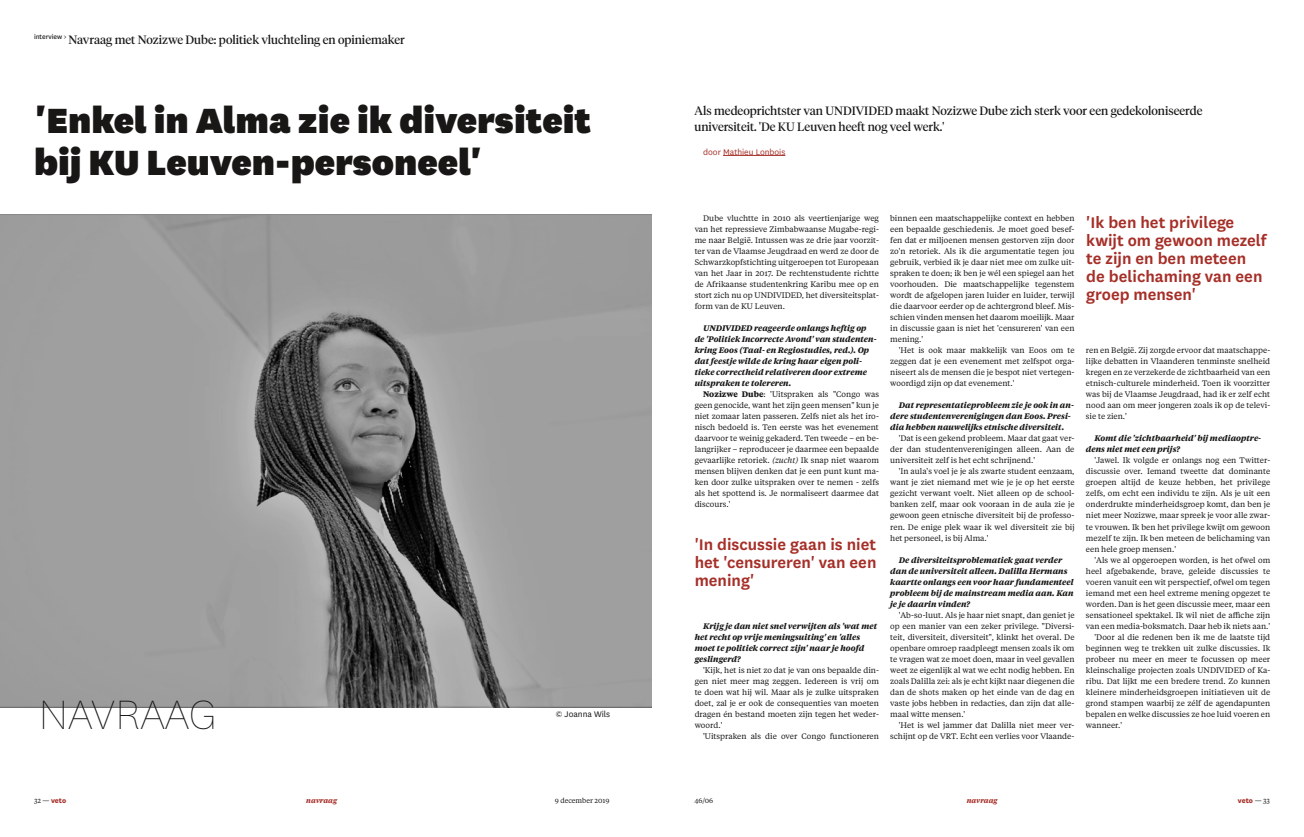
<style>
.page{position:relative;width:1304px;height:837px;background:#fff}
.page>*{position:absolute;margin:0;border:0;box-sizing:border-box;transform-origin:0 0}
.t1{font:100 48px "National";color:#181716}
.t2{font:900 41px "National";color:#181716}
.t3{font:600 18px/18px "National";color:#a62f28;text-align:justify}
.t4{font:12px "Tiempos Headline";color:#181716}
.t5{font:9.5px "National";color:#a62f28}
.t6{font:9.5px "National";color:#181716}
.t7{font:8px/11px "Tiempos Text";color:#181716;text-align:justify}
.t8{font:italic 700 8px/11px "Tiempos Text";color:#181716}
.t9{font:800 8px "National";letter-spacing:-.005em;color:#a62f28}
.t10{font:7px "Tiempos Text";color:#181716}
.t11{font:italic 700 7px "Tiempos Text";letter-spacing:-.005em;color:#a62f28}
.s1{font-weight:700}
.s2{font-style:italic}
.s3{font-family:"Tiempos Text";font-weight:400;font-size:7px;color:#181716}
</style>
<div class="page">
<hr style="left:723px;top:155px;width:62px;height:1px;background:#a62f28">
<img style="left:0;top:214px;width:652px;height:493px">
<h3 class="t4" style="left:34px;top:31px;width:372px"><sup>interview</sup> <sup>&gt;</sup> Navraag met Nozizwe Dube: politiek vluchteling en opiniemaker</h3>
<h2 class="t2" style="left:34px;top:92px;width:559px">'Enkel in Alma zie ik diversiteit</h2>
<h2 class="t2" style="left:34px;top:134px;width:449px">bij KU Leuven-personeel'</h2>
<h1 class="t1" style="left:39px;top:685px;width:179px">NAVRAAG</h1>
<p class="t6" style="left:556px;top:707px;width:56px">© Joanna Wils</p>
<h3 class="t4" style="left:694px;top:103px;width:509px">Als medeoprichtster van UNDIVIDED maakt Nozizwe Dube zich sterk voor een gedekoloniseerde</h3>
<h3 class="t4" style="left:694px;top:119px;width:251px">universiteit. 'De KU Leuven heeft nog veel werk.'</h3>
<p class="t5" style="left:703px;top:146px;width:84px">door Mathieu Lonbois</p>
<p class="t7" style="left:695px;top:212px;width:186px;text-indent:9px">Dube vluchtte in 2010 als veertienjarige weg van het repressieve Zimbabwaanse Mugabe-regi&shy;me naar België. Intussen was ze drie jaar voorzit&shy;ter van de Vlaamse Jeugdraad en werd ze door de Schwarzkopfstichting uitgeroepen tot Europeaan van het Jaar in 2017. De rechtenstudente richtte de Afrikaanse studentenkring Karibu mee op en stort zich nu op UNDIVIDED, het diversiteitsplat&shy;form van de KU Leuven.</p>
<p class="t8" style="left:695px;top:322px;width:183px;text-indent:9px">UNDIVIDED reageerde onlangs heftig op de 'Politiek Incorrecte Avond' van studenten&shy;kring Eoos (Taal- en Regiostudies, red.). Op dat feestje wilde de kring haar eigen poli&shy;tieke correctheid relativeren door extreme uitspraken te tolereren.</p>
<p class="t7" style="left:695px;top:388px;width:186px;text-indent:9px"><span class="s1">Nozizwe Dube</span>: 'Uitspraken als "Congo was geen genocide, want het zijn geen mensen" kun je niet zomaar laten passeren. Zelfs niet als het iro&shy;nisch bedoeld is. Ten eerste was het evenement daarvoor te weinig gekaderd. Ten tweede – en be&shy;langrijker – reproduceer je daarmee een bepaalde gevaarlijke retoriek. <span class="s2">(zucht)</span> Ik snap niet waarom mensen blijven denken dat je een punt kunt ma&shy;ken door zulke uitspraken over te nemen - zelfs als het spottend is. Je normaliseert daarmee dat discours.'</p>
<h3 class="t3" style="left:695px;top:534px;width:183px">'In discussie gaan is niet het 'censureren' van een mening'</h3>
<p class="t8" style="left:695px;top:619px;width:184px;text-indent:9px">Krijg je dan niet snel verwijten als 'wat met het recht op vrije meningsuiting' en 'alles moet te politiek correct zijn' naar je hoofd geslingerd?</p>
<p class="t7" style="left:695px;top:663px;width:186px;text-indent:9px">'Kijk, het is niet zo dat je van ons bepaalde din&shy;gen niet meer mag zeggen. Iedereen is vrij om te doen wat hij wil. Maar als je zulke uitspraken doet, zal je er ook de consequenties van moeten dragen én bestand moeten zijn tegen het weder&shy;woord.'</p>
<p class="t7" style="left:703px;top:729px;width:177px">'Uitspraken als die over Congo functioneren</p>
<p class="t7" style="left:890px;top:212px;width:186px">binnen een maatschappelijke context en hebben een bepaalde geschiedenis. Je moet goed besef&shy;fen dat er miljoenen mensen gestorven zijn door zo'n retoriek. Als ik die argumentatie tegen jou gebruik, verbied ik je daar niet mee om zulke uit&shy;spraken te doen; ik ben je wél een spiegel aan het voorhouden. Die maatschappelijke tegenstem wordt de afgelopen jaren luider en luider, terwijl die daarvoor eerder op de achtergrond bleef. Mis&shy;schien vinden mensen het daarom moeilijk. Maar in discussie gaan is niet het 'censureren' van een mening.'</p>
<p class="t7" style="left:890px;top:344px;width:186px;text-indent:9px">'Het is ook maar makkelijk van Eoos om te zeggen dat je een evenement met zelfspot orga&shy;niseert als de mensen die je bespot niet vertegen&shy;woordigd zijn op dat evenement.'</p>
<p class="t8" style="left:890px;top:399px;width:185px;text-indent:9px">Dat representatieprobleem zie je ook in an&shy;dere studentenverenigingen dan Eoos. Presi&shy;dia hebben nauwelijks etnische diversiteit.</p>
<p class="t7" style="left:890px;top:432px;width:186px;text-indent:9px">'Dat is een gekend probleem. Maar dat gaat ver&shy;der dan studentenverenigingen alleen. Aan de universiteit zelf is het echt schrijnend.'</p>
<p class="t7" style="left:890px;top:465px;width:186px;text-indent:9px">'In aula's voel je je als zwarte student eenzaam, want je ziet niemand met wie je je op het eerste gezicht verwant voelt. Niet alleen op de school&shy;banken zelf, maar ook vooraan in de aula zie je gewoon geen etnische diversiteit bij de professo&shy;ren. De enige plek waar ik wel diversiteit zie bij het personeel, is bij Alma.'</p>
<p class="t8" style="left:890px;top:553px;width:185px;text-indent:9px">De diversiteitsproblematiek gaat verder dan de universiteit alleen. Dalilla Hermans kaartte onlangs een voor haar fundamenteel probleem bij de mainstream media aan. Kan je je daarin vinden?</p>
<p class="t7" style="left:890px;top:608px;width:186px;text-indent:9px">'Ab-so-luut. Als je haar niet snapt, dan geniet je op een manier van een zeker privilege. "Diversi&shy;teit, diversiteit, diversiteit", klinkt het overal. De openbare omroep raadpleegt mensen zoals ik om te vragen wat ze moet doen, maar in veel gevallen weet ze eigenlijk al wat we echt nodig hebben. En zoals Dalilla zei: als je echt kijkt naar diegenen die dan de shots maken op het einde van de dag en vaste jobs hebben in redacties, dan zijn dat alle&shy;maal witte mensen.'</p>
<p class="t7" style="left:890px;top:718px;width:186px;text-align:right">'Het is wel jammer dat Dalilla niet meer ver&shy;schijnt op de VRT. Echt een verlies voor Vlaande-</p>
<h3 class="t3" style="left:1086px;top:212px;width:182px;text-align:left">'Ik ben het privilege kwijt om gewoon mezelf te zijn en ben meteen de belichaming van een groep mensen'</h3>
<p class="t7" style="left:1086px;top:344px;width:186px">ren en België. Zij zorgde ervoor dat maatschappe&shy;lijke debatten in Vlaanderen tenminste snelheid kregen en ze verzekerde de zichtbaarheid van een etnisch-culturele minderheid. Toen ik voorzitter was bij de Vlaamse Jeugdraad, had ik er zelf echt nood aan om meer jongeren zoals ik op de televi&shy;sie te zien.'</p>
<p class="t8" style="left:1086px;top:432px;width:177px;text-indent:9px">Komt die 'zichtbaarheid' bij mediaoptre&shy;dens niet met een prijs?</p>
<p class="t7" style="left:1086px;top:454px;width:186px;text-indent:9px">'Jawel. Ik volgde er onlangs nog een Twitter&shy;discussie over. Iemand tweette dat dominante groepen altijd de keuze hebben, het privilege zelfs, om echt een individu te zijn. Als je uit een onderdrukte minderheidsgroep komt, dan ben je niet meer Nozizwe, maar spreek je voor alle zwar&shy;te vrouwen. Ik ben het privilege kwijt om gewoon mezelf te zijn. Ik ben meteen de belichaming van een hele groep mensen.'</p>
<p class="t7" style="left:1094px;top:553px;width:177px">'Als we al opgeroepen worden, is het ofwel om</p>
<p class="t7" style="left:1086px;top:564px;width:186px">heel afgebakende, brave, geleide discussies te</p>
<p class="t7" style="left:1086px;top:575px;width:186px">voeren vanuit een wit perspectief, ofwel om tegen</p>
<p class="t7" style="left:1086px;top:586px;width:186px">iemand met een heel extreme mening opgezet te</p>
<p class="t7" style="left:1086px;top:597px;width:186px">worden. Dan is het geen discussie meer, maar een</p>
<p class="t7" style="left:1086px;top:608px;width:186px">sensationeel spektakel. Ik wil niet de affiche zijn</p>
<p class="t7" style="left:1086px;top:619px;width:186px">van een media-boksmatch. Daar heb ik niets aan.'</p>
<p class="t7" style="left:1094px;top:630px;width:177px">'Door al die redenen ben ik me de laatste tijd</p>
<p class="t7" style="left:1086px;top:641px;width:186px">beginnen weg te trekken uit zulke discussies. Ik</p>
<p class="t7" style="left:1086px;top:652px;width:186px">probeer nu meer en meer te focussen op meer</p>
<p class="t7" style="left:1086px;top:663px;width:186px">kleinschalige projecten zoals UNDIVIDED of Ka-</p>
<p class="t7" style="left:1086px;top:674px;width:186px">ribu. Dat lijkt me een bredere trend. Zo kunnen</p>
<p class="t7" style="left:1086px;top:685px;width:186px">kleinere minderheidsgroepen initiatieven uit de</p>
<p class="t7" style="left:1086px;top:696px;width:186px">grond stampen waarbij ze zélf de agendapunten</p>
<p class="t7" style="left:1086px;top:707px;width:186px">bepalen en welke discussies ze hoe luid voeren en</p>
<p class="t7" style="left:1086px;top:718px;width:38px">wanneer.'</p>
<p class="t9" style="left:34px;top:794px;width:34px"><span class="s3">32 —</span> veto</p>
<p class="t11" style="left:306px;top:795px;width:32px">navraag</p>
<p class="t10" style="left:555px;top:795px;width:56px">9 december 2019</p>
<p class="t10" style="left:694px;top:795px;width:20px">46/06</p>
<p class="t11" style="left:967px;top:795px;width:32px">navraag</p>
<p class="t9" style="left:1238px;top:794px;width:34px">veto <span class="s3">— 33</span></p>
</div>
